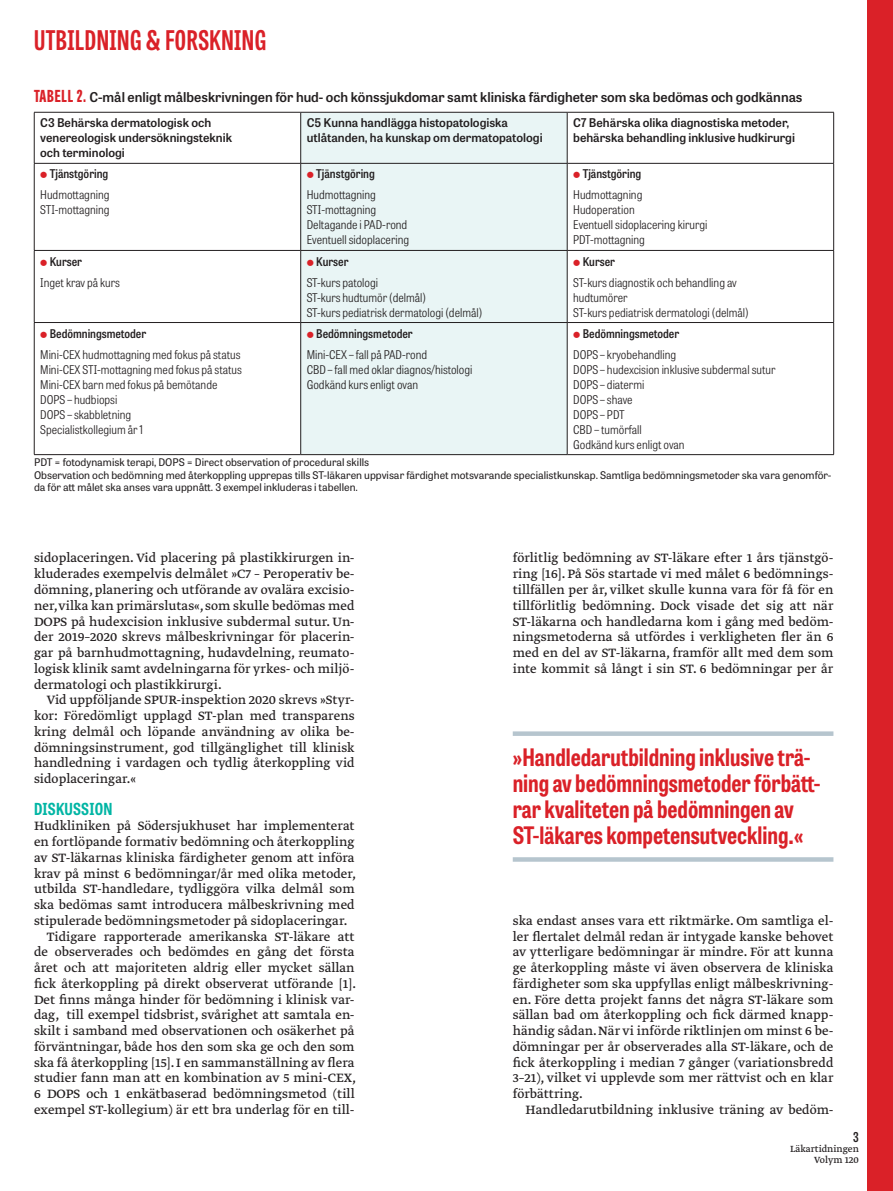
<style>
.page{position:relative;width:893px;height:1191px;background:#fff}
.page>*{position:absolute;margin:0;border:0;box-sizing:border-box;transform-origin:0 0}
.t1{font:700 27px "Tablet Gothic Compressed";letter-spacing:.02em;color:#da2128}
.Ryckcitat_rött{font:700 24px/26.2px "Tablet Gothic Condensed";color:#da2128}
.Mellanrubrik_nivå_1{font:700 16.5px "Tablet Gothic Condensed";letter-spacing:.01em;color:#00b5a4}
.Brödtext_m_indrag{font:14.25px/15.8px "Greta Text Pro Regular Min";color:#231f20;text-align:justify}
.Brödtext_m{font:14.25px/15.8px "Greta Text Pro Regular Min";color:#231f20;text-align:justify}
.Rubrik_tabell{font:600 13.5px "Tablet Gothic";color:#231f20}
.t2{font:600 13.5px "Tablet Gothic Condensed";color:#231f20}
.Tabelltext{font:300 semi-condensed 12px/15px "Tablet Gothic";color:#231f20}
.Kolumnrubrik{font:600 12px "Tablet Gothic";color:#231f20}
.Mellanrubrik_tabell{font:600 semi-condensed 12px "Tablet Gothic";color:#231f20}
.Fotnot_tabell{font:10.5px/12.8px "Tablet Gothic";color:#231f20}
.t3{font:10.5px/10.5px "Greta Text Pro";color:#231f20;text-align:right}
.s1{font-family:"Tablet Gothic Compressed";font-weight:800;font-size:16.5px;color:#da2128}
</style>
<div class="page">
<div style="left:867px;top:0;width:26px;height:1191px;background:#da2128"></div>
<div style="left:301px;top:113px;width:266px;height:341px;background:#e9f5f5"></div>
<hr style="left:34px;top:112px;width:267px;height:1px;background:#231f20">
<hr style="left:34px;top:112px;width:1px;height:51px;background:#231f20">
<hr style="left:567px;top:112px;width:267px;height:1px;background:#231f20">
<hr style="left:833px;top:112px;width:1px;height:51px;background:#231f20">
<hr style="left:34px;top:163px;width:267px;height:1px;background:#231f20">
<hr style="left:34px;top:164px;width:1px;height:86px;background:#231f20">
<hr style="left:301px;top:163px;width:266px;height:1px;background:#231f20">
<hr style="left:567px;top:163px;width:267px;height:1px;background:#231f20">
<hr style="left:833px;top:164px;width:1px;height:86px;background:#231f20">
<hr style="left:34px;top:250px;width:267px;height:1px;background:#231f20">
<hr style="left:34px;top:251px;width:1px;height:71px;background:#231f20">
<hr style="left:301px;top:250px;width:266px;height:1px;background:#231f20">
<hr style="left:567px;top:250px;width:267px;height:1px;background:#231f20">
<hr style="left:833px;top:251px;width:1px;height:71px;background:#231f20">
<hr style="left:34px;top:322px;width:267px;height:1px;background:#231f20">
<hr style="left:34px;top:323px;width:1px;height:131px;background:#231f20">
<hr style="left:301px;top:322px;width:266px;height:1px;background:#231f20">
<hr style="left:567px;top:322px;width:267px;height:1px;background:#231f20">
<hr style="left:833px;top:323px;width:1px;height:131px;background:#231f20">
<hr style="left:34px;top:454px;width:267px;height:1px;background:#231f20">
<hr style="left:567px;top:454px;width:267px;height:1px;background:#231f20">
<hr style="left:301px;top:112px;width:266px;height:1px;background:#231f20">
<hr style="left:300px;top:112px;width:1px;height:51px;background:#231f20">
<hr style="left:567px;top:112px;width:1px;height:51px;background:#231f20">
<hr style="left:300px;top:164px;width:1px;height:86px;background:#231f20">
<hr style="left:567px;top:164px;width:1px;height:86px;background:#231f20">
<hr style="left:300px;top:251px;width:1px;height:71px;background:#231f20">
<hr style="left:567px;top:251px;width:1px;height:71px;background:#231f20">
<hr style="left:300px;top:323px;width:1px;height:131px;background:#231f20">
<hr style="left:567px;top:323px;width:1px;height:131px;background:#231f20">
<hr style="left:301px;top:454px;width:266px;height:1px;background:#231f20">
<div style="left:513px;top:731px;width:320px;height:5px;background:#b6c5ce"></div>
<svg style="left:513px;top:857px;width:320px;height:4px"></svg>
<svg style="left:307px;top:172px;width:6px;height:6px"></svg>
<svg style="left:307px;top:259px;width:6px;height:6px"></svg>
<svg style="left:307px;top:331px;width:6px;height:6px"></svg>
<h1 class="t1" style="left:34px;top:22px;width:234px">UTBILDNING &amp; FORSKNING</h1>
<p class="Rubrik_tabell" style="left:34px;top:87px;width:770px"><span class="s1">TABELL 2.</span> C-mål enligt målbeskrivningen för hud- och könssjukdomar samt kliniska färdigheter som ska bedömas och godkännas</p>
<p class="Kolumnrubrik" style="left:40px;top:114px;width:172px">C3 Behärska dermatologisk och</p>
<p class="Kolumnrubrik" style="left:40px;top:129px;width:193px">venereologisk undersökningsteknik</p>
<p class="Kolumnrubrik" style="left:40px;top:144px;width:86px">och terminologi</p>
<p class="Kolumnrubrik" style="left:307px;top:114px;width:203px">C5 Kunna handlägga histopatologiska</p>
<p class="Kolumnrubrik" style="left:307px;top:129px;width:237px">utlåtanden, ha kunskap om dermatopatologi</p>
<p class="Kolumnrubrik" style="left:573px;top:114px;width:218px">C7 Behärska olika diagnostiska metoder,</p>
<p class="Kolumnrubrik" style="left:573px;top:129px;width:223px">behärska behandling inklusive hudkirurgi</p>
<p class="Mellanrubrik_tabell" style="left:50px;top:166px;width:60px">Tjänstgöring</p>
<p class="Tabelltext" style="left:40px;top:187px;width:71px">Hudmottagning<br>STI-mottagning</p>
<p class="Mellanrubrik_tabell" style="left:50px;top:253px;width:34px">Kurser</p>
<p class="Tabelltext" style="left:40px;top:274px;width:81px">Inget krav på kurs</p>
<p class="Mellanrubrik_tabell" style="left:50px;top:325px;width:98px">Bedömningsmetoder</p>
<p class="Tabelltext" style="left:40px;top:346px;width:203px">Mini-CEX hudmottagning med fokus på status<br>Mini-CEX STI-mottagning med fokus på status<br>Mini-CEX barn med fokus på bemötande<br>DOPS – hudbiopsi<br>DOPS – skabbletning<br>Specialistkollegium år 1</p>
<p class="Mellanrubrik_tabell" style="left:316px;top:166px;width:60px">Tjänstgöring</p>
<p class="Tabelltext" style="left:307px;top:187px;width:104px">Hudmottagning<br>STI-mottagning<br>Deltagande i PAD-rond<br>Eventuell sidoplacering</p>
<p class="Mellanrubrik_tabell" style="left:316px;top:253px;width:34px">Kurser</p>
<p class="Tabelltext" style="left:307px;top:274px;width:177px">ST-kurs patologi<br>ST-kurs hudtumör (delmål)<br>ST-kurs pediatrisk dermatologi (delmål)</p>
<p class="Mellanrubrik_tabell" style="left:316px;top:325px;width:98px">Bedömningsmetoder</p>
<p class="Tabelltext" style="left:307px;top:346px;width:167px">Mini-CEX – fall på PAD-rond<br>CBD – fall med oklar diagnos/histologi<br>Godkänd kurs enligt ovan</p>
<p class="Mellanrubrik_tabell" style="left:583px;top:166px;width:60px">Tjänstgöring</p>
<p class="Tabelltext" style="left:573px;top:187px;width:136px">Hudmottagning<br>Hudoperation<br>Eventuell sidoplacering kirurgi<br>PDT-mottagning</p>
<p class="Mellanrubrik_tabell" style="left:583px;top:253px;width:34px">Kurser</p>
<p class="Tabelltext" style="left:573px;top:274px;width:177px">ST-kurs diagnostik och behandling av hudtumörer<br>ST-kurs pediatrisk dermatologi (delmål)</p>
<p class="Mellanrubrik_tabell" style="left:583px;top:325px;width:98px">Bedömningsmetoder</p>
<p class="Tabelltext" style="left:573px;top:346px;width:204px">DOPS – kryobehandling<br>DOPS – hudexcision inklusive subdermal sutur<br>DOPS – diatermi<br>DOPS – shave<br>DOPS – PDT<br>CBD – tumörfall<br>Godkänd kurs enligt ovan</p>
<p class="Fotnot_tabell" style="left:34px;top:455px;width:337px">PDT = fotodynamisk terapi, DOPS = Direct observation of procedural skills</p>
<p class="Fotnot_tabell" style="left:34px;top:468px;width:799px">Observation och bedömning med återkoppling upprepas tills ST-läkaren uppvisar färdighet motsvarande specialistkunskap. Samtliga bedömningsmetoder ska vara genomför&shy;da för att målet ska anses vara uppnått. 3 exempel inkluderas i tabellen.</p>
<p class="Brödtext_m_indrag" style="left:34px;top:551px;width:322px">sidoplaceringen. Vid placering på plastikkirurgen in&shy;kluderades exempelvis delmålet »C7 – Peroperativ be&shy;dömning, planering och utförande av ovalära excisio&shy;ner, vilka kan primärslutas«, som skulle bedömas med DOPS på hudexcision inklusive subdermal sutur. Un&shy;der 2019–2020 skrevs målbeskrivningar för placerin&shy;gar på barnhudmottagning, hudavdelning, reumato&shy;logisk klinik samt avdelningarna för yrkes- och miljö&shy;dermatologi och plastikkirurgi.</p>
<p class="Brödtext_m_indrag" style="left:34px;top:692px;width:322px;text-indent:13px">Vid uppföljande SPUR-inspektion 2020 skrevs »Styr&shy;kor: Föredömligt upplagd ST-plan med transparens kring delmål och löpande användning av olika be&shy;dömningsinstrument, god tillgänglighet till klinisk handledning i vardagen och tydlig återkoppling vid sidoplaceringar.«</p>
<p class="Mellanrubrik_nivå_1" style="left:34px;top:797px;width:80px">DISKUSSION</p>
<p class="Brödtext_m" style="left:34px;top:818px;width:324px">Hudkliniken på Södersjukhuset har implementerat en fortlöpande formativ bedömning och återkoppling av ST-läkarnas kliniska färdigheter genom att införa krav på minst 6 bedömningar/år med olika metoder, utbilda ST-handledare, tydliggöra vilka delmål som ska bedömas samt introducera målbeskrivning med stipulerade bedömningsmetoder på sidoplaceringar.</p>
<p class="Brödtext_m_indrag" style="left:34px;top:929px;width:324px;text-indent:13px">Tidigare rapporterade amerikanska ST-läkare att de observerades och bedömdes en gång det första året och att majoriteten aldrig eller mycket sällan fick återkoppling på direkt observerat utförande [1].<br>Det finns många hinder för bedömning i klinisk var&shy;dag, till exempel tidsbrist, svårighet att samtala en&shy;skilt i samband med observationen och osäkerhet på förväntningar, både hos den som ska ge och den som ska få återkoppling [15]. I en sammanställning av flera studier fann man att en kombination av 5 mini-CEX, 6 DOPS och 1 enkätbaserad bedömningsmetod (till exempel ST-kollegium) är ett bra underlag för en till-</p>
<p class="Brödtext_m_indrag" style="left:513px;top:551px;width:322px">förlitlig bedömning av ST-läkare efter 1 års tjänstgö&shy;ring [16]. På Sös startade vi med målet 6 bedömnings&shy;tillfällen per år, vilket skulle kunna vara för få för en tillförlitlig bedömning. Dock visade det sig att när ST-läkarna och handledarna kom i gång med bedöm&shy;ningsmetoderna så utfördes i verkligheten fler än 6 med en del av ST-läkarna, framför allt med dem som inte kommit så långt i sin ST. 6 bedömningar per år</p>
<p class="Ryckcitat_rött" style="left:513px;top:743px;width:309px">»Handledarutbildning inklusive trä&shy;ning av bedömningsmetoder förbätt&shy;rar kvaliteten på bedömningen av ST-läkares kompetensutveckling.«</p>
<p class="Brödtext_m_indrag" style="left:513px;top:913px;width:322px">ska endast anses vara ett riktmärke. Om samtliga el&shy;ler flertalet delmål redan är intygade kanske behovet av ytterligare bedömningar är mindre. För att kunna ge återkoppling måste vi även observera de kliniska färdigheter som ska uppfyllas enligt målbeskrivning&shy;en. Före detta projekt fanns det några ST-läkare som sällan bad om återkoppling och fick därmed knapp&shy;händig sådan. När vi införde riktlinjen om minst 6 be&shy;dömningar per år observerades alla ST-läkare, och de fick återkoppling i median 7 gånger (variationsbredd 3–21), vilket vi upplevde som mer rättvist och en klar förbättring.</p>
<p class="Brödtext_m_indrag" style="left:525px;top:1102px;width:309px">Handledarutbildning inklusive träning av bedöm-</p>
<p class="t2" style="left:853px;top:1127px;width:7px">3</p>
<p class="t3" style="left:790px;top:1144px;width:70px">Läkartidningen<br>Volym 120</p>
</div>
